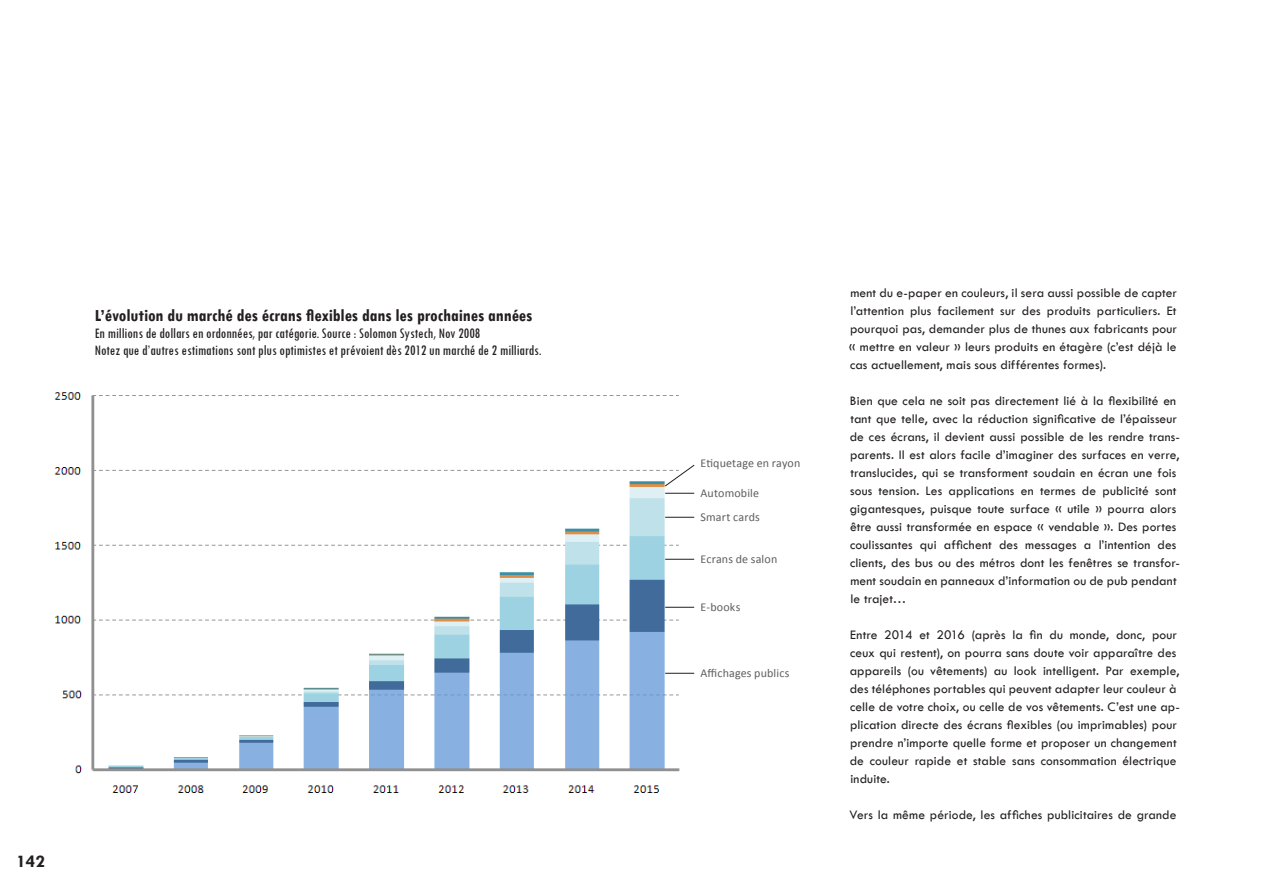
<style>
.page{position:relative;width:1263px;height:893px;background:#fff}
.page>*{position:absolute;margin:0;border:0;box-sizing:border-box;transform-origin:0 0}
.t1{font:700 condensed 18px "Tw Cen";color:#231f20}
.t2{font:700 18px "Tw Cen";color:#231f20}
.t3{font:condensed 15px "Tw Cen";color:#231f20}
.No_Hyphens_enfin_lim{font:13.5px/18px "Tw Cen";letter-spacing:.01em;color:#231f20}
.calibri_commentaires{font:12px "Calibri";letter-spacing:.015em;color:#5d5e60}
</style>
<div class="page">
<img style="left:54px;top:392px;width:639px;height:401px">
<svg style="left:665px;top:673px;width:29px;height:1px"></svg>
<svg style="left:665px;top:607px;width:29px;height:1px"></svg>
<svg style="left:665px;top:559px;width:29px;height:1px"></svg>
<svg style="left:665px;top:517px;width:29px;height:1px"></svg>
<svg style="left:665px;top:493px;width:29px;height:1px"></svg>
<svg style="left:664px;top:464px;width:31px;height:23px"></svg>
<p class="t1" style="left:95px;top:304px;width:439px">L’évolution du marché des écrans flexibles dans les prochaines années</p>
<p class="t3" style="left:95px;top:325px;width:387px">En millions de dollars en ordonnées, par catégorie. Source : Solomon Systech, Nov 2008</p>
<p class="t3" style="left:95px;top:341px;width:448px">Notez que d’autres estimations sont plus optimistes et prévoient dès 2012 un marché de 2 milliards.</p>
<p class="t2" style="left:16px;top:850px;width:30px">142</p>
<p class="calibri_commentaires" style="left:700px;top:455px;width:101px">Etiquetage en rayon</p>
<p class="calibri_commentaires" style="left:700px;top:485px;width:60px">Automobile</p>
<p class="calibri_commentaires" style="left:700px;top:509px;width:61px">Smart cards</p>
<p class="calibri_commentaires" style="left:700px;top:551px;width:78px">Ecrans de salon</p>
<p class="calibri_commentaires" style="left:700px;top:599px;width:41px">E-books</p>
<p class="calibri_commentaires" style="left:700px;top:665px;width:90px">Affichages publics</p>
<p class="No_Hyphens_enfin_lim" style="left:849px;top:284px;width:330px;text-align:justify">ment du e-paper en couleurs, il sera aussi possible de capter l’attention plus facilement sur des produits particuliers. Et pourquoi pas, demander plus de thunes aux fabricants pour « mettre en valeur » leurs produits en étagère (c’est déjà le cas actuellement, mais sous différentes formes).</p>
<p class="No_Hyphens_enfin_lim" style="left:850px;top:392px;width:332px">Bien que cela ne soit pas directement lié à la flexibilité en tant que telle, avec la réduction significative de l’épaisseur de ces écrans, il devient aussi possible de les rendre trans&shy;parents. Il est alors facile d’imaginer des surfaces en verre, translucides, qui se transforment soudain en écran une fois sous tension. Les applications en termes de publicité sont gigantesques, puisque toute surface « utile » pourra alors être aussi transformée en espace « vendable ». Des portes coulissantes qui affichent des messages a l’intention des clients, des bus ou des métros dont les fenêtres se transfor&shy;ment soudain en panneaux d’information ou de pub pendant le trajet…</p>
<p class="No_Hyphens_enfin_lim" style="left:850px;top:626px;width:332px">Entre 2014 et 2016 (après la fin du monde, donc, pour ceux qui restent), on pourra sans doute voir apparaître des appareils (ou vêtements) au look intelligent. Par exemple, des téléphones portables qui peuvent adapter leur couleur à celle de votre choix, ou celle de vos vêtements. C’est une ap&shy;plication directe des écrans flexibles (ou imprimables) pour prendre n’importe quelle forme et proposer un changement de couleur rapide et stable sans consommation électrique induite.</p>
<p class="No_Hyphens_enfin_lim" style="left:849px;top:806px;width:328px">Vers la même période, les affiches publicitaires de grande</p>
</div>
